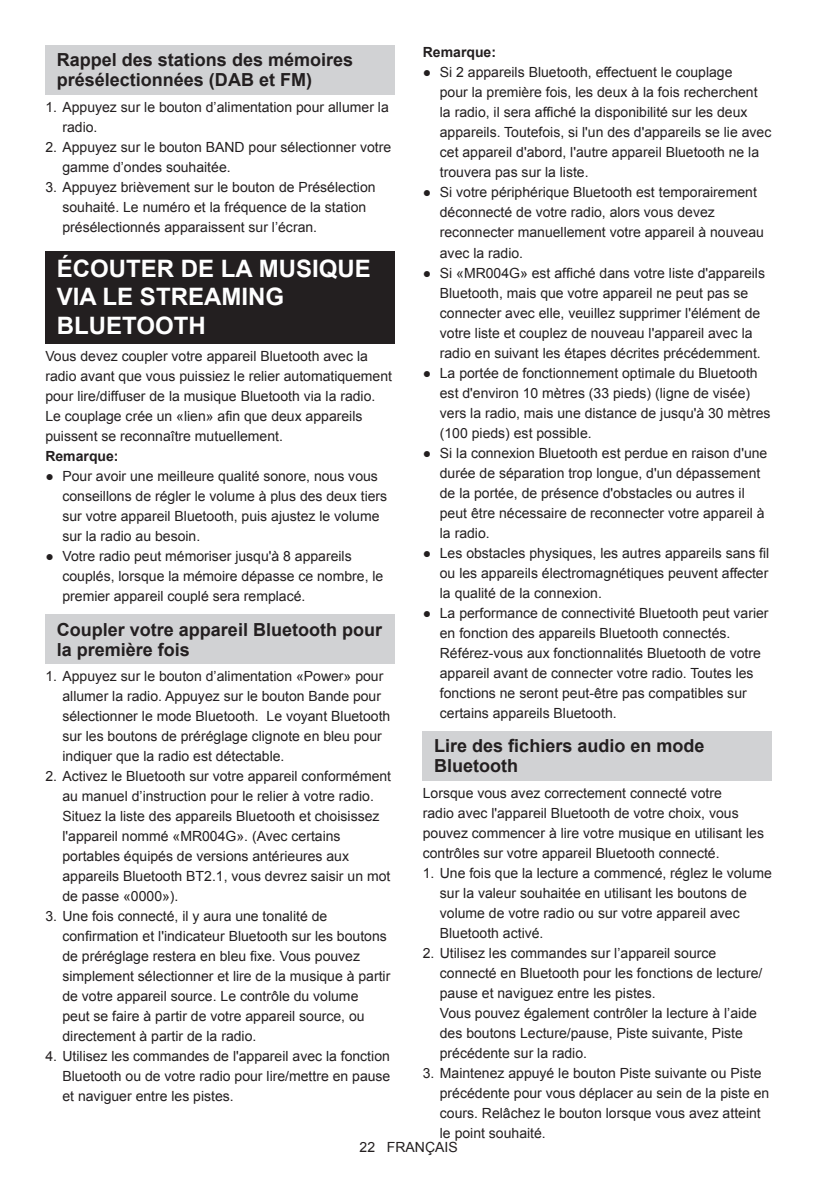
<style>
.page{position:relative;width:840px;height:1191px;background:#fff}
.page>*{position:absolute;margin:0;border:0;box-sizing:border-box;transform-origin:0 0}
.t1{font:700 24px/28.8px "Arial";color:#fff}
.t2{font:700 18px/20px "Arial";color:#231f20}
.t3{font:14px/20px "Arial";color:#231f20}
.t4{font:700 14px "Arial";color:#231f20}
</style>
<div class="page">
<div style="left:45px;top:45px;width:349px;height:50px;background:#d1d2d4"></div>
<div style="left:45px;top:251px;width:349px;height:93px;background:#231f20"></div>
<div style="left:45px;top:614px;width:349px;height:50px;background:#d1d2d4"></div>
<div style="left:422px;top:731px;width:349px;height:49px;background:#d1d2d4"></div>
<p class="t4" style="left:422px;top:43px;width:75px">Remarque:</p>
<p class="t3" style="left:439px;top:63px;width:333px;text-indent:-17px">● Si 2 appareils Bluetooth, effectuent le couplage<br>pour la première fois, les deux à la fois recherchent la radio, il sera affiché la disponibilité sur les deux appareils. Toutefois, si l'un des d'appareils se lie avec cet appareil d'abord, l'autre appareil Bluetooth ne la trouvera pas sur la liste.</p>
<p class="t3" style="left:439px;top:183px;width:325px;text-indent:-17px">● Si votre périphérique Bluetooth est temporairement déconnecté de votre radio, alors vous devez reconnecter manuellement votre appareil à nouveau avec la radio.</p>
<p class="t3" style="left:439px;top:263px;width:326px;text-indent:-17px">● Si «MR004G» est affiché dans votre liste d'appareils Bluetooth, mais que votre appareil ne peut pas se connecter avec elle, veuillez supprimer l'élément de votre liste et couplez de nouveau l'appareil avec la radio en suivant les étapes décrites précédemment.</p>
<p class="t3" style="left:439px;top:363px;width:332px;text-indent:-17px">● La portée de fonctionnement optimale du Bluetooth est d'environ 10 mètres (33 pieds) (ligne de visée) vers la radio, mais une distance de jusqu'à 30 mètres (100 pieds) est possible.</p>
<p class="t3" style="left:439px;top:443px;width:329px;text-indent:-17px">● Si la connexion Bluetooth est perdue en raison d'une durée de séparation trop longue, d'un dépassement de la portée, de présence d'obstacles ou autres il peut être nécessaire de reconnecter votre appareil à la radio.</p>
<p class="t3" style="left:439px;top:543px;width:331px;text-align:justify;text-indent:-17px">● Les obstacles physiques, les autres appareils sans fil ou les appareils électromagnétiques peuvent affecter la qualité de la connexion.</p>
<p class="t3" style="left:439px;top:603px;width:330px;text-indent:-17px">● La performance de connectivité Bluetooth peut varier en fonction des appareils Bluetooth connectés.<br>Référez-vous aux fonctionnalités Bluetooth de votre appareil avant de connecter votre radio. Toutes les fonctions ne seront peut-être pas compatibles sur certains appareils Bluetooth.</p>
<p class="t2" style="left:434px;top:736px;width:272px">Lire des fichiers audio en mode<br>Bluetooth</p>
<p class="t3" style="left:422px;top:782px;width:342px">Lorsque vous avez correctement connecté votre<br>radio avec l'appareil Bluetooth de votre choix, vous pouvez commencer à lire votre musique en utilisant les contrôles sur votre appareil Bluetooth connecté.</p>
<p class="t3" style="left:439px;top:862px;width:333px;text-indent:-17px">1. Une fois que la lecture a commencé, réglez le volume sur la valeur souhaitée en utilisant les boutons de volume de votre radio ou sur votre appareil avec Bluetooth activé.</p>
<p class="t3" style="left:439px;top:942px;width:324px;text-indent:-17px">2. Utilisez les commandes sur l’appareil source connecté en Bluetooth pour les fonctions de lecture/ pause et naviguez entre les pistes.<br>Vous pouvez également contrôler la lecture à l’aide des boutons Lecture/pause, Piste suivante, Piste précédente sur la radio.</p>
<p class="t3" style="left:439px;top:1063px;width:331px;text-indent:-17px">3. Maintenez appuyé le bouton Piste suivante ou Piste précédente pour vous déplacer au sein de la piste en cours. Relâchez le bouton lorsque vous avez atteint le point souhaité.</p>
<p class="t2" style="left:57px;top:51px;width:298px">Rappel des stations des mémoires présélectionnées (DAB et FM)</p>
<p class="t3" style="left:62px;top:97px;width:328px;text-indent:-17px">1. Appuyez sur le bouton d’alimentation pour allumer la radio.</p>
<p class="t3" style="left:62px;top:137px;width:330px;text-indent:-17px">2. Appuyez sur le bouton BAND pour sélectionner votre gamme d’ondes souhaitée.</p>
<p class="t3" style="left:62px;top:177px;width:314px;text-indent:-17px">3. Appuyez brièvement sur le bouton de Présélection souhaité. Le numéro et la fréquence de la station présélectionnés apparaissent sur l’écran.</p>
<h1 class="t1" style="left:57px;top:254px;width:315px">ÉCOUTER DE LA MUSIQUE<br>VIA LE STREAMING<br>BLUETOOTH</h1>
<p class="t3" style="left:45px;top:346px;width:348px">Vous devez coupler votre appareil Bluetooth avec la radio avant que vous puissiez le relier automatiquement pour lire/diffuser de la musique Bluetooth via la radio.<br>Le couplage crée un «lien» afin que deux appareils puissent se reconnaître mutuellement.</p>
<p class="t4" style="left:45px;top:446px;width:75px">Remarque:</p>
<p class="t3" style="left:62px;top:466px;width:326px;text-indent:-17px">● Pour avoir une meilleure qualité sonore, nous vous conseillons de régler le volume à plus des deux tiers sur votre appareil Bluetooth, puis ajustez le volume sur la radio au besoin.</p>
<p class="t3" style="left:62px;top:546px;width:322px;text-indent:-17px">● Votre radio peut mémoriser jusqu'à 8 appareils couplés, lorsque la mémoire dépasse ce nombre, le premier appareil couplé sera remplacé.</p>
<p class="t2" style="left:57px;top:620px;width:327px">Coupler votre appareil Bluetooth pour la première fois</p>
<p class="t3" style="left:62px;top:666px;width:329px;text-indent:-17px">1. Appuyez sur le bouton d’alimentation «Power» pour allumer la radio. Appuyez sur le bouton Bande pour sélectionner le mode Bluetooth. Le voyant Bluetooth sur les boutons de préréglage clignote en bleu pour indiquer que la radio est détectable.</p>
<p class="t3" style="left:62px;top:766px;width:330px;text-indent:-17px">2. Activez le Bluetooth sur votre appareil conformément au manuel d’instruction pour le relier à votre radio.<br>Situez la liste des appareils Bluetooth et choisissez l'appareil nommé «MR004G». (Avec certains portables équipés de versions antérieures aux appareils Bluetooth BT2.1, vous devrez saisir un mot de passe «0000»).</p>
<p class="t3" style="left:62px;top:906px;width:329px;text-indent:-17px">3. Une fois connecté, il y aura une tonalité de confirmation et l'indicateur Bluetooth sur les boutons de préréglage restera en bleu fixe. Vous pouvez simplement sélectionner et lire de la musique à partir de votre appareil source. Le contrôle du volume<br>peut se faire à partir de votre appareil source, ou directement à partir de la radio.</p>
<p class="t3" style="left:62px;top:1046px;width:329px;text-align:justify;text-indent:-17px">4. Utilisez les commandes de l'appareil avec la fonction Bluetooth ou de votre radio pour lire/mettre en pause et naviguer entre les pistes.</p>
<p class="t3" style="left:359px;top:1137px;width:100px">22 FRANÇAIS</p>
</div>
